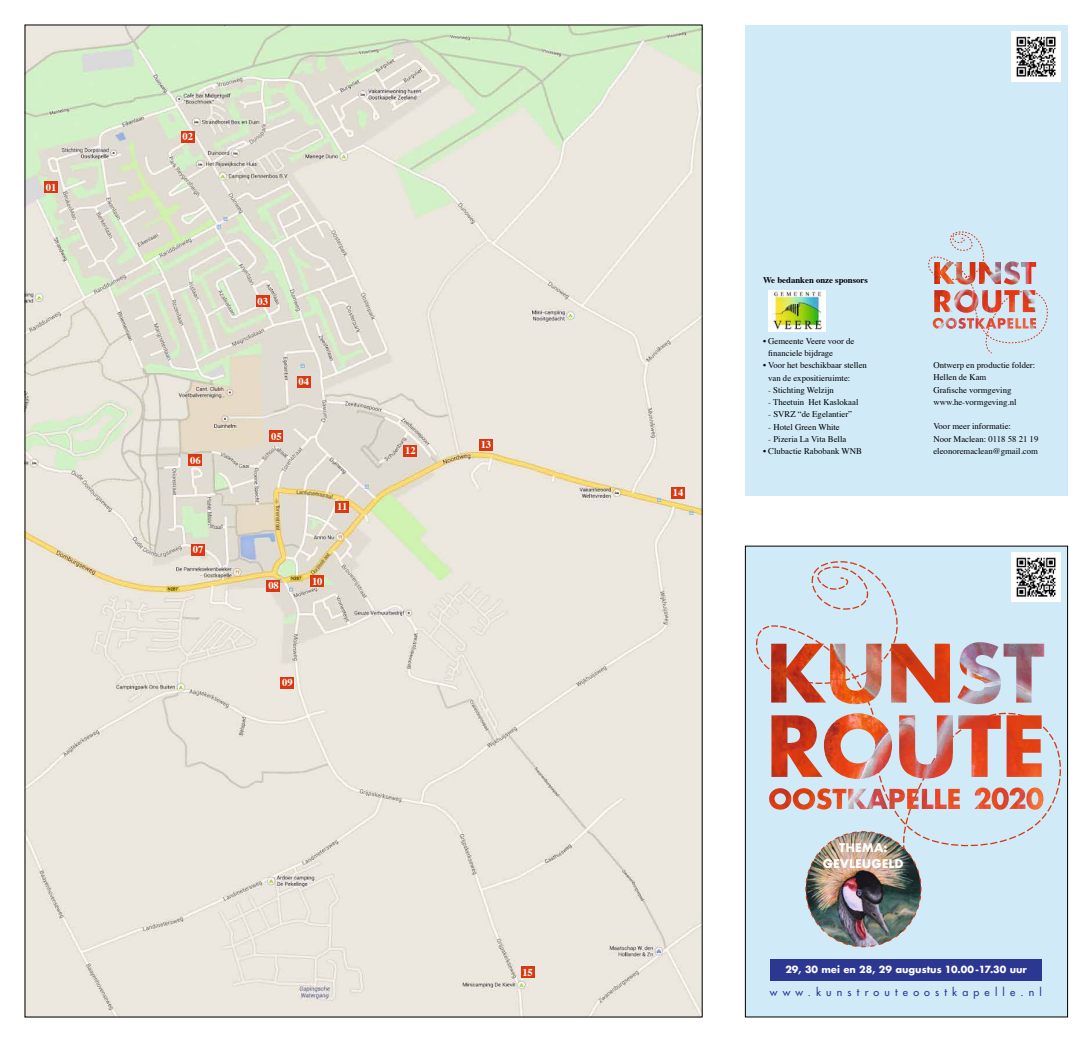
<style>
.page{position:relative;width:1092px;height:1042px;background:#fff}
.page>*{position:absolute;margin:0;border:0;box-sizing:border-box;transform-origin:0 0}
.t1{font:700 11.64px/15.2px "Futura";color:#fff;text-align:center}
.t2{font:10.67px "Futura";letter-spacing:.485em;color:#2c3791}
.t3{font:700 10.5px "Times";color:#fff}
.t4{font:700 9.62px "Futura";color:#fff}
.t5{font:8.75px/12.2px "Times";color:#000}
.t6{font:700 8.75px "Times";color:#000}
.t7{font:5.25px "Helvetica";color:#4d4d4c}
</style>
<div class="page">
<div style="left:745px;top:546px;width:322px;height:471px;background:#d0eaf8"></div>
<div style="left:745px;top:25px;width:322px;height:471px;background:#d0eaf8"></div>
<img style="left:27px;top:27px;width:673px;height:988px">
<div style="left:44px;top:181px;width:13px;height:12px;background:#d83912"></div>
<div style="left:181px;top:131px;width:14px;height:11px;background:#d83912"></div>
<div style="left:256px;top:295px;width:14px;height:12px;background:#d83912"></div>
<div style="left:297px;top:376px;width:13px;height:11px;background:#d83912"></div>
<div style="left:269px;top:430px;width:14px;height:12px;background:#d83912"></div>
<div style="left:335px;top:501px;width:14px;height:11px;background:#d83912"></div>
<div style="left:403px;top:445px;width:14px;height:11px;background:#d83912"></div>
<div style="left:479px;top:439px;width:14px;height:11px;background:#d83912"></div>
<div style="left:671px;top:487px;width:14px;height:12px;background:#d83912"></div>
<div style="left:188px;top:454px;width:14px;height:12px;background:#d83912"></div>
<div style="left:191px;top:544px;width:14px;height:11px;background:#d83912"></div>
<div style="left:266px;top:580px;width:14px;height:11px;background:#d83912"></div>
<div style="left:310px;top:575px;width:14px;height:12px;background:#d83912"></div>
<div style="left:280px;top:677px;width:14px;height:11px;background:#d83912"></div>
<div style="left:520px;top:966px;width:14px;height:12px;background:#d83912"></div>
<div style="left:769px;top:959px;width:272px;height:22px;background:#2c3791"></div>
<svg style="left:928px;top:231px;width:120px;height:123px"></svg>
<img style="left:932px;top:261px;width:103px;height:68px">
<div style="left:768px;top:290px;width:57px;height:41px;background:linear-gradient(to bottom,#fefffe,#fefefe)"></div>
<img style="left:771px;top:292px;width:51px;height:37px">
<img style="left:756px;top:560px;width:313px;height:388px">
<img style="left:1011px;top:552px;width:49px;height:49px">
<img style="left:1011px;top:32px;width:49px;height:49px">
<svg style="left:208px;top:522px;width:15px;height:7px"></svg>
<svg style="left:262px;top:446px;width:14px;height:14px"></svg>
<svg style="left:297px;top:490px;width:36px;height:9px"></svg>
<svg style="left:276px;top:504px;width:4px;height:8px"></svg>
<svg style="left:329px;top:457px;width:17px;height:17px"></svg>
<svg style="left:310px;top:561px;width:13px;height:14px"></svg>
<p class="t3" style="left:46px;top:177px;width:12px">01</p>
<p class="t3" style="left:182px;top:126px;width:12px">02</p>
<p class="t3" style="left:190px;top:450px;width:12px">06</p>
<p class="t7" style="left:213px;top:497px;width:27px;rotate:88deg">Halve Maa</p>
<p class="t3" style="left:193px;top:540px;width:12px">07</p>
<p class="t3" style="left:257px;top:291px;width:12px">03</p>
<p class="t3" style="left:298px;top:372px;width:12px">04</p>
<p class="t3" style="left:271px;top:426px;width:12px">05</p>
<p class="t7" style="left:280px;top:445px;width:15px;rotate:42deg">straat</p>
<p class="t7" style="left:282px;top:512px;width:13px;rotate:89deg">enstr</p>
<p class="t7" style="left:282px;top:523px;width:9px;rotate:90deg">aat</p>
<p class="t3" style="left:268px;top:575px;width:12px">08</p>
<p class="t3" style="left:337px;top:497px;width:11px">11</p>
<p class="t7" style="left:319px;top:559px;width:12px;rotate:-51deg">traat</p>
<p class="t3" style="left:312px;top:571px;width:12px">10</p>
<p class="t3" style="left:282px;top:673px;width:12px">09</p>
<p class="t3" style="left:405px;top:441px;width:12px">12</p>
<p class="t3" style="left:480px;top:434px;width:12px">13</p>
<p class="t3" style="left:672px;top:483px;width:12px">14</p>
<p class="t6" style="left:763px;top:271px;width:106px">We bedanken onze sponsors</p>
<p class="t5" style="left:768px;top:334px;width:88px;text-indent:-5px">• Gemeente Veere voor de financiele bijdrage</p>
<p class="t5" style="left:768px;top:358px;width:100px;text-indent:-5px">• Voor het beschikbaar stellen van de expositieruimte:</p>
<p class="t5" style="left:768px;top:383px;width:67px">- Stichting Welzijn</p>
<p class="t5" style="left:768px;top:395px;width:92px">- Theetuin Het Kaslokaal</p>
<p class="t5" style="left:768px;top:407px;width:85px">- SVRZ “de Egelantier”</p>
<p class="t5" style="left:768px;top:420px;width:73px">- Hotel Green White</p>
<p class="t5" style="left:768px;top:432px;width:80px">- Pizeria La Vita Bella</p>
<p class="t5" style="left:763px;top:444px;width:100px">• Clubactie Rabobank WNB</p>
<p class="t5" style="left:933px;top:358px;width:103px">Ontwerp en productie folder:<br>Hellen de Kam<br>Grafische vormgeving www.he-vormgeving.nl</p>
<p class="t5" style="left:933px;top:419px;width:106px">Voor meer informatie:<br>Noor Maclean: 0118 58 21 19 eleonoremaclean@gmail.com</p>
<h1 class="t1" style="left:822px;top:840px;width:82px">THEMA:<br>GEVLEUGELD</h1>
<p class="t3" style="left:522px;top:962px;width:12px">15</p>
<p class="t4" style="left:785px;top:963px;width:243px">29, 30 mei en 28, 29 augustus 10.00 -17.30 uur</p>
<p class="t2" style="left:769px;top:984px;width:273px">www.kunstrouteoostkapelle.nl</p>
</div>
